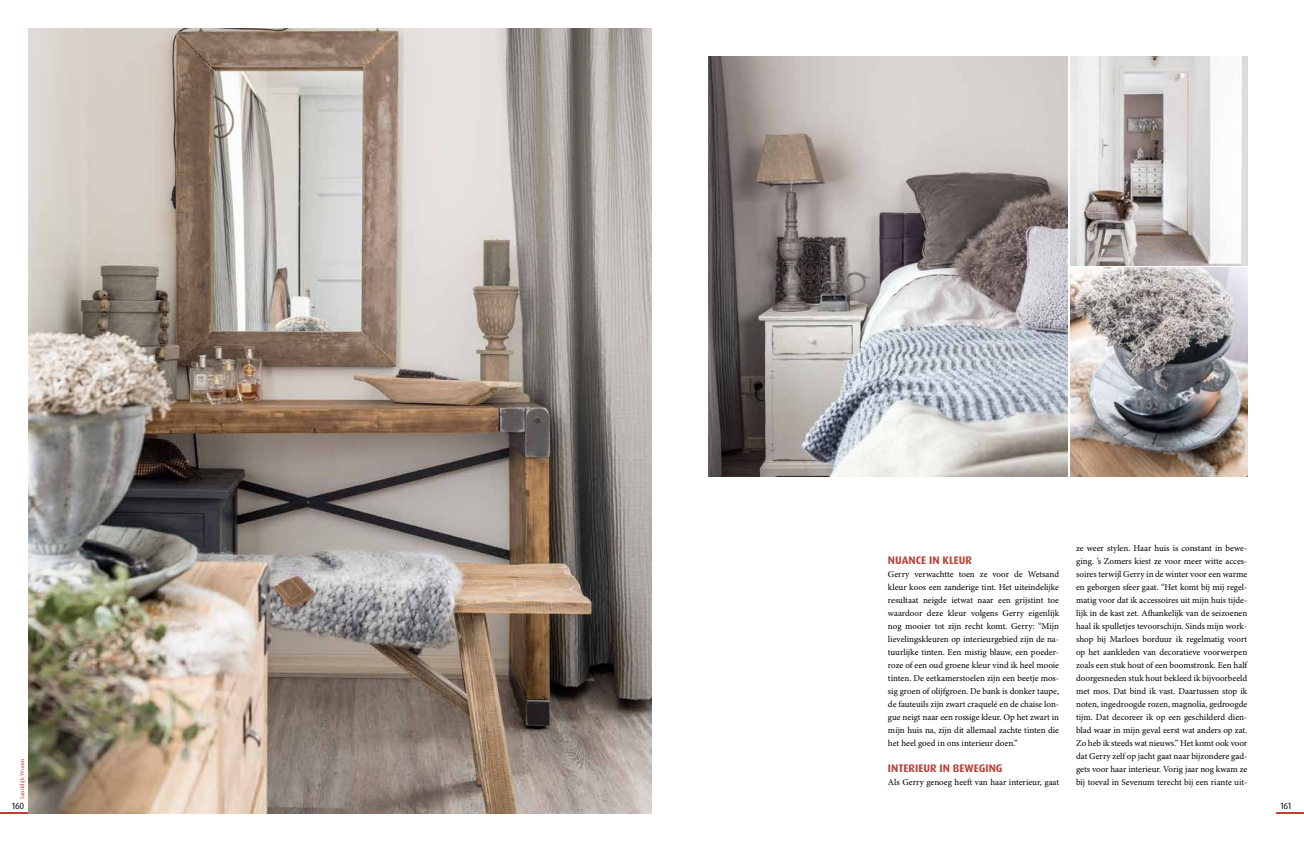
<style>
.page{position:relative;width:1304px;height:842px;background:#fff}
.page>*{position:absolute;margin:0;border:0;box-sizing:border-box;transform-origin:0 0}
.t1{font:700 11px "Dax";color:#be3e34}
.t2{font:9px/13px "Minion Pro";color:#000;text-align:justify}
.t3{font:9px "Dax";letter-spacing:-.1em;color:#000}
.t4{font:6px "Minion Pro";letter-spacing:-.005em;color:#be3e34}
</style>
<div class="page">
<hr style="left:1276px;top:812px;width:28px;height:2px;background:#be3e34">
<hr style="left:0;top:812px;width:28px;height:2px;background:#be3e34">
<img style="left:28px;top:28px;width:624px;height:786px">
<img style="left:1070px;top:57px;width:177px;height:208px">
<img style="left:1070px;top:268px;width:177px;height:208px">
<img style="left:709px;top:57px;width:358px;height:419px">
<p class="t4" style="left:18px;top:799px;width:43px;rotate:-90deg">Landelijk Wonen</p>
<p class="t3" style="left:11px;top:801px;width:14px">160</p>
<p class="t1" style="left:888px;top:554px;width:86px">NUANCE IN KLEUR</p>
<p class="t2" style="left:888px;top:568px;width:173px">Gerry verwachtte toen ze voor de Wetsand kleur koos een zanderige tint. Het uiteindelijke resultaat neigde ietwat naar een grijstint toe waardoor deze kleur volgens Gerry eigenlijk nog mooier tot zijn recht komt. Gerry: “Mijn lievelingskleuren op interieurgebied zijn de na&shy;tuurlijke tinten. Een mistig blauw, een poeder&shy;roze of een oud groene kleur vind ik heel mooie tinten. De eetkamerstoelen zijn een beetje mos&shy;sig groen of olijfgroen. De bank is donker taupe, de fauteuils zijn zwart craquelé en de chaise lon&shy;gue neigt naar een rossige kleur. Op het zwart in mijn huis na, zijn dit allemaal zachte tinten die het heel goed in ons interieur doen.”</p>
<p class="t1" style="left:888px;top:762px;width:116px">INTERIEUR IN BEWEGING</p>
<p class="t2" style="left:888px;top:776px;width:173px">Als Gerry genoeg heeft van haar interieur, gaat</p>
<p class="t2" style="left:1076px;top:542px;width:173px">ze weer stylen. Haar huis is constant in bewe&shy;ging. ’s Zomers kiest ze voor meer witte acces&shy;soires terwijl Gerry in de winter voor een warme en geborgen sfeer gaat. “Het komt bij mij regel&shy;matig voor dat ik accessoires uit mijn huis tijde&shy;lijk in de kast zet. Afhankelijk van de seizoenen haal ik spulletjes tevoorschijn. Sinds mijn work&shy;shop bij Marloes borduur ik regelmatig voort op het aankleden van decoratieve voorwerpen zoals een stuk hout of een boomstronk. Een half doorgesneden stuk hout bekleed ik bijvoorbeeld met mos. Dat bind ik vast. Daartussen stop ik noten, ingedroogde rozen, magnolia, gedroogde tijm. Dat decoreer ik op een geschilderd dien&shy;blad waar in mijn geval eerst wat anders op zat.<br>Zo heb ik steeds wat nieuws.” Het komt ook voor dat Gerry zelf op jacht gaat naar bijzondere gad&shy;gets voor haar interieur. Vorig jaar nog kwam ze bij toeval in Sevenum terecht bij een riante uit-</p>
<p class="t3" style="left:1280px;top:801px;width:14px">161</p>
</div>
